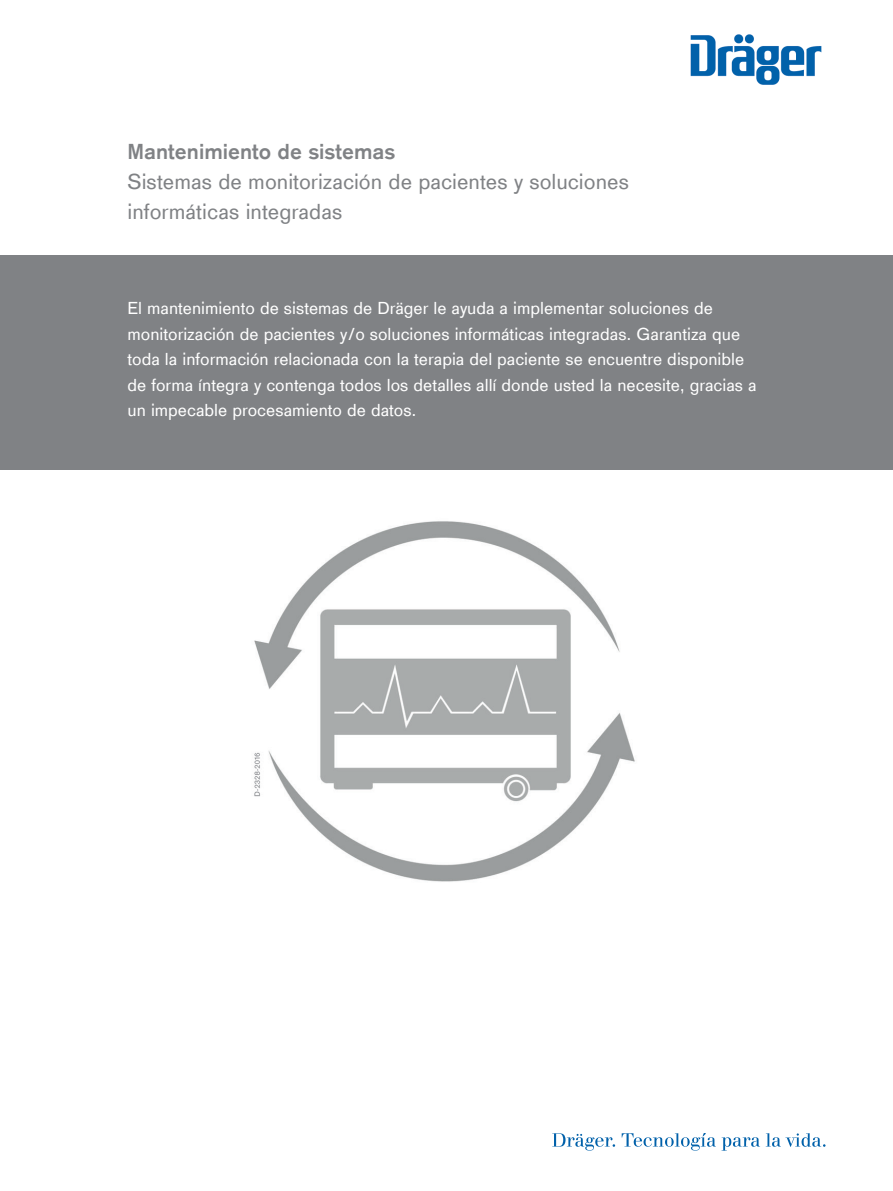
<style>
.page{position:relative;width:893px;height:1191px;background:#fff}
.page>*{position:absolute;margin:0;border:0;box-sizing:border-box;transform-origin:0 0}
.subheadline{font:22.5px/30px "Draeger Sans Global";color:#808285}
.PI_headline_nold{font:700 22.5px "Draeger Sans Global";color:#808285}
.reason_why{font:18px/25.5px "Draeger Sans Global";color:#fff}
</style>
<div class="page">
<div style="left:0;top:255px;width:893px;height:217px;background:#808285"></div>
<img style="left:0;top:470px;width:893px;height:412px">
<svg style="left:552px;top:1133px;width:63px;height:17px"></svg>
<svg style="left:622px;top:1133px;width:138px;height:17px"></svg>
<svg style="left:766px;top:1133px;width:59px;height:13px"></svg>
<img style="left:690px;top:34px;width:132px;height:51px">
<p class="PI_headline_nold" style="left:128px;top:138px;width:269px">Mantenimiento de sistemas</p>
<p class="subheadline" style="left:128px;top:167px;width:503px">Sistemas de monitorización de pacientes y soluciones informáticas integradas</p>
<p class="reason_why" style="left:128px;top:295px;width:631px">El mantenimiento de sistemas de Dräger le ayuda a implementar soluciones de monitorización de pacientes y/o soluciones informáticas integradas. Garantiza que toda la información relacionada con la terapia del paciente se encuentre disponible de forma íntegra y contenga todos los detalles allí donde usted la necesite, gracias a un impecable procesamiento de datos.</p>
</div>
